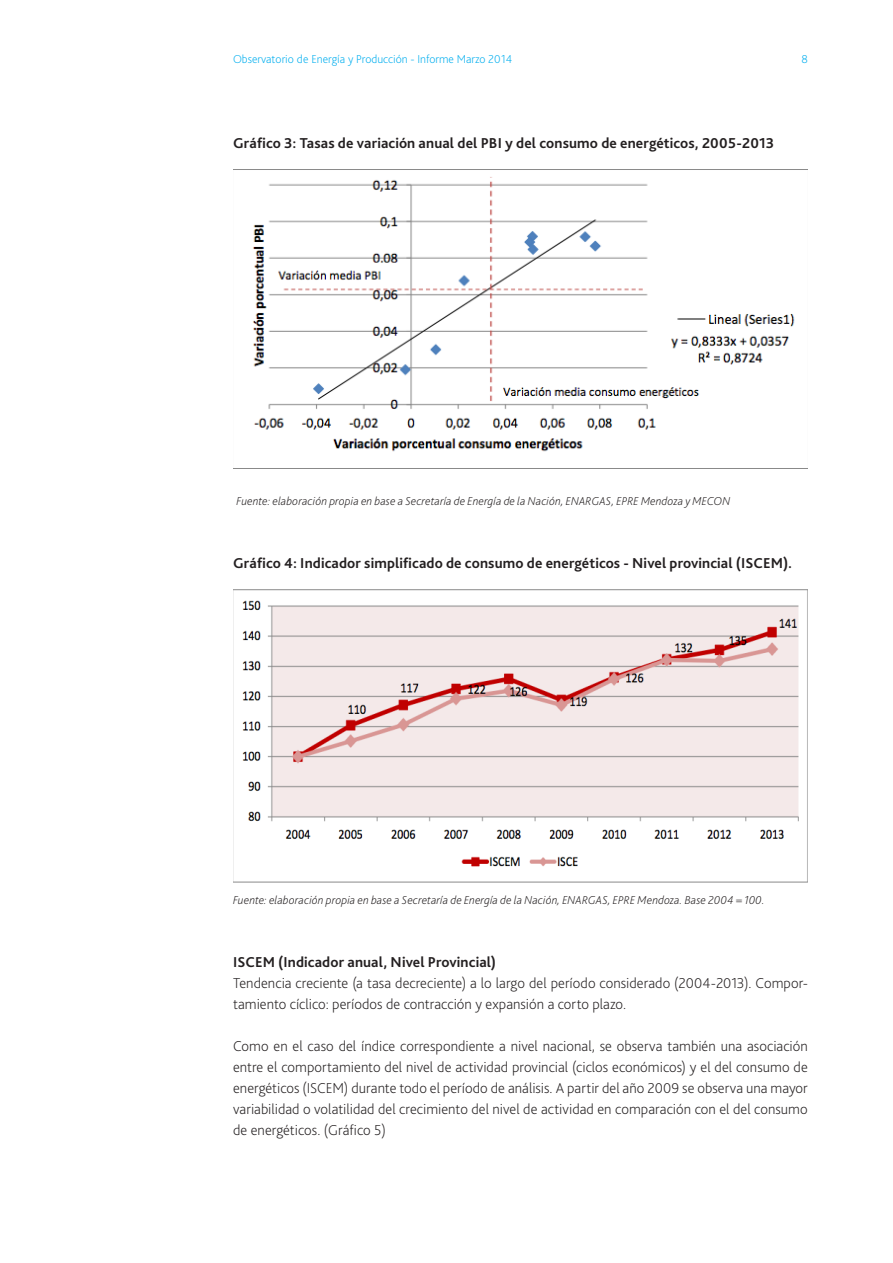
<style>
.page{position:relative;width:893px;height:1263px;background:#fff}
.page>*{position:absolute;margin:0;border:0;box-sizing:border-box;transform-origin:0 0}
.t1{font:200 15px/21px "Bliss Pro";letter-spacing:.005em;color:#231f20}
.t2{font:700 15px "Bliss Pro";letter-spacing:.01em;color:#231f20}
.t3{font:italic 200 12px "Bliss Pro";letter-spacing:.01em;color:#231f20}
.t4{font:200 12px "Bliss Pro";color:#00aeef}
</style>
<div class="page">
<img style="left:233px;top:169px;width:575px;height:300px">
<img style="left:233px;top:589px;width:575px;height:293px">
<p class="t4" style="left:233px;top:51px;width:281px">Observatorio de Energía y Producción - Informe Marzo 2014</p>
<p class="t4" style="left:801px;top:51px;width:8px">8</p>
<p class="t2" style="left:233px;top:134px;width:542px">Gráfico 3: Tasas de variación anual del PBI y del consumo de energéticos, 2005-2013</p>
<p class="t3" style="left:236px;top:494px;width:495px">Fuente: elaboración propia en base a Secretaría de Energía de la Nación, ENARGAS, EPRE Mendoza y MECON</p>
<p class="t2" style="left:233px;top:554px;width:561px">Gráfico 4: Indicador simplificado de consumo de energéticos - Nivel provincial (ISCEM).</p>
<p class="t3" style="left:233px;top:893px;width:533px">Fuente: elaboración propia en base a Secretaría de Energía de la Nación, ENARGAS, EPRE Mendoza. Base 2004 = 100.</p>
<p class="t2" style="left:233px;top:953px;width:265px">ISCEM (Indicador anual, Nivel Provincial)</p>
<p class="t1" style="left:233px;top:972px;width:576px">Tendencia creciente (a tasa decreciente) a lo largo del período considerado (2004-2013). Compor&shy;tamiento cíclico: períodos de contracción y expansión a corto plazo.</p>
<p class="t1" style="left:233px;top:1035px;width:576px;text-align:justify">Como en el caso del índice correspondiente a nivel nacional, se observa también una asociación entre el comportamiento del nivel de actividad provincial (ciclos económicos) y el del consumo de energéticos (ISCEM) durante todo el período de análisis. A partir del año 2009 se observa una mayor variabilidad o volatilidad del crecimiento del nivel de actividad en comparación con el del consumo de energéticos. (Gráfico 5)</p>
</div>
